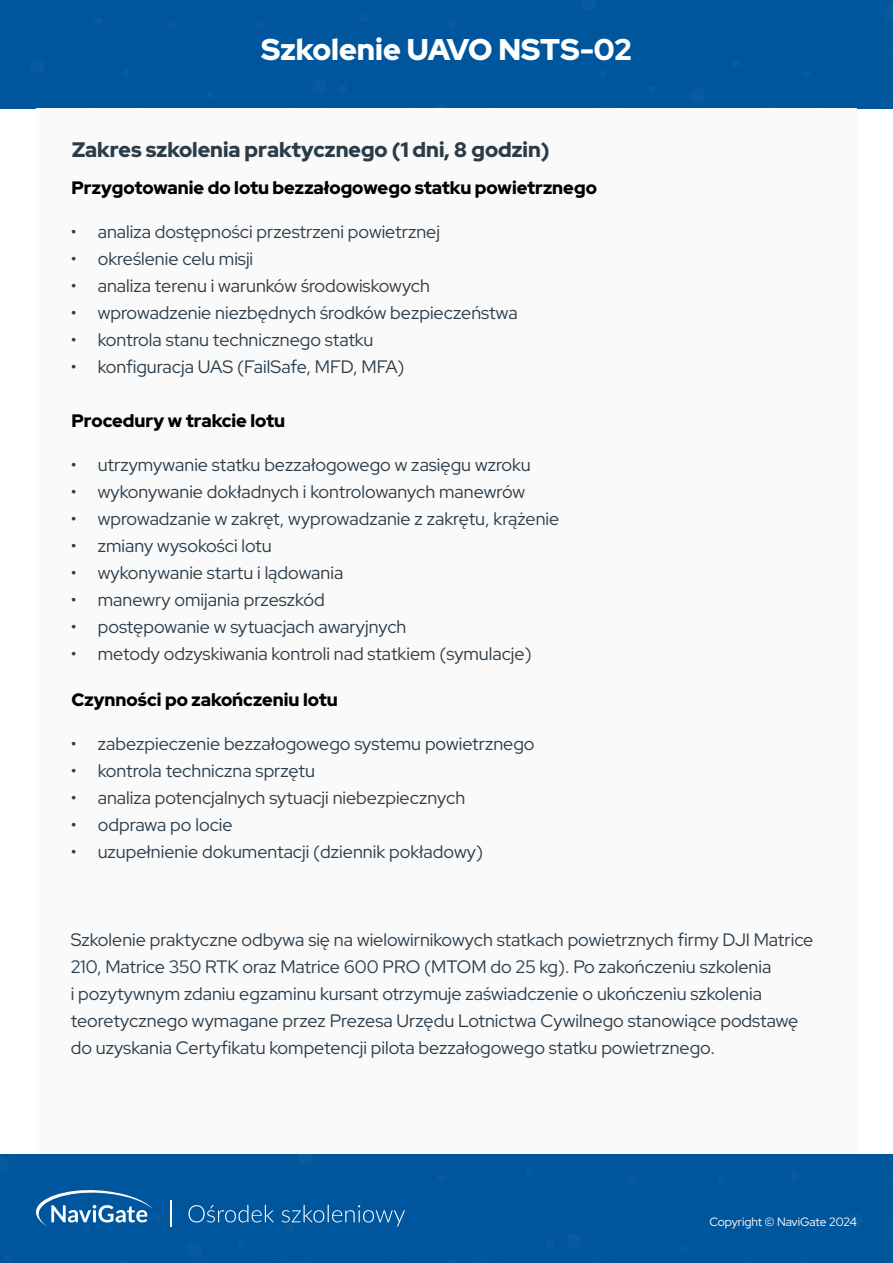
<style>
.page{position:relative;width:893px;height:1263px;background:#fff}
.page>*{position:absolute;margin:0;border:0;box-sizing:border-box;transform-origin:0 0}
.t1{font:900 30px "Red Hat Display";color:#fff}
.t2{font:900 21px "Red Hat Display";color:#2b3c49}
.t3{font:18px/27px "Red Hat Display";color:#2b3c49}
.t4{font:900 18px "Red Hat Display";color:#000}
.t5{font:12px "Red Hat Display";letter-spacing:-.005em;color:#fff}
</style>
<div class="page">
<div style="left:0;top:0;width:368px;height:109px;background:#00569d"></div>
<div style="left:368px;top:0;width:525px;height:109px;background:#00569d"></div>
<svg style="left:366px;top:0;width:16px;height:15px"></svg>
<svg style="left:731px;top:60px;width:8px;height:7px"></svg>
<div style="left:36px;top:109px;width:821px;height:1045px;background:#fafafa"></div>
<div style="left:525px;top:1154px;width:368px;height:109px;background:#00569d"></div>
<div style="left:0;top:1154px;width:525px;height:109px;background:#00569d"></div>
<svg style="left:511px;top:1154px;width:15px;height:15px"></svg>
<svg style="left:170px;top:1200px;width:1px;height:27px"></svg>
<svg style="left:36px;top:1188px;width:126px;height:39px;background:#3277b0"></svg>
<svg style="left:189px;top:1205px;width:216px;height:21px;background:#216ca9"></svg>
<h1 class="t1" style="left:261px;top:29px;width:372px">Szkolenie UAVO NSTS-02</h1>
<p class="t2" style="left:72px;top:136px;width:479px">Zakres szkolenia praktycznego (1 dni, 8 godzin)</p>
<p class="t4" style="left:71px;top:176px;width:527px">Przygotowanie do lotu bezzałogowego statku powietrznego</p>
<p class="t3" style="left:71px;top:218px;width:371px">• analiza dostępności przestrzeni powietrznej</p>
<p class="t3" style="left:71px;top:245px;width:184px">• określenie celu misji</p>
<p class="t3" style="left:71px;top:272px;width:361px">• analiza terenu i warunków środowiskowych</p>
<p class="t3" style="left:71px;top:299px;width:448px">• wprowadzenie niezbędnych środków bezpieczeństwa</p>
<p class="t3" style="left:71px;top:326px;width:304px">• kontrola stanu technicznego statku</p>
<p class="t3" style="left:71px;top:353px;width:335px">• konfiguracja UAS (FailSafe, MFD, MFA)</p>
<p class="t4" style="left:71px;top:409px;width:215px">Procedury w trakcie lotu</p>
<p class="t3" style="left:71px;top:451px;width:461px">• utrzymywanie statku bezzałogowego w zasięgu wzroku</p>
<p class="t3" style="left:71px;top:478px;width:456px">• wykonywanie dokładnych i kontrolowanych manewrów</p>
<p class="t3" style="left:71px;top:505px;width:490px">• wprowadzanie w zakręt, wyprowadzanie z zakrętu, krążenie</p>
<p class="t3" style="left:71px;top:532px;width:202px">• zmiany wysokości lotu</p>
<p class="t3" style="left:71px;top:559px;width:274px">• wykonywanie startu i lądowania</p>
<p class="t3" style="left:71px;top:586px;width:255px">• manewry omijania przeszkód</p>
<p class="t3" style="left:71px;top:613px;width:337px">• postępowanie w sytuacjach awaryjnych</p>
<p class="t3" style="left:71px;top:640px;width:462px">• metody odzyskiwania kontroli nad statkiem (symulacje)</p>
<p class="t4" style="left:71px;top:688px;width:268px">Czynności po zakończeniu lotu</p>
<p class="t3" style="left:71px;top:730px;width:465px">• zabezpieczenie bezzałogowego systemu powietrznego</p>
<p class="t3" style="left:71px;top:757px;width:246px">• kontrola techniczna sprzętu</p>
<p class="t3" style="left:71px;top:784px;width:396px">• analiza potencjalnych sytuacji niebezpiecznych</p>
<p class="t3" style="left:71px;top:811px;width:163px">• odprawa po locie</p>
<p class="t3" style="left:71px;top:838px;width:414px">• uzupełnienie dokumentacji (dziennik pokładowy)</p>
<p class="t3" style="left:71px;top:926px;width:744px">Szkolenie praktyczne odbywa się na wielowirnikowych statkach powietrznych firmy DJI Matrice 210, Matrice 350 RTK oraz Matrice 600 PRO (MTOM do 25 kg). Po zakończeniu szkolenia<br>i pozytywnym zdaniu egzaminu kursant otrzymuje zaświadczenie o ukończeniu szkolenia teoretycznego wymagane przez Prezesa Urzędu Lotnictwa Cywilnego stanowiące podstawę do uzyskania Certyfikatu kompetencji pilota bezzałogowego statku powietrznego.</p>
<p class="t5" style="left:709px;top:1214px;width:149px">Copyright © NaviGate 2024</p>
</div>
